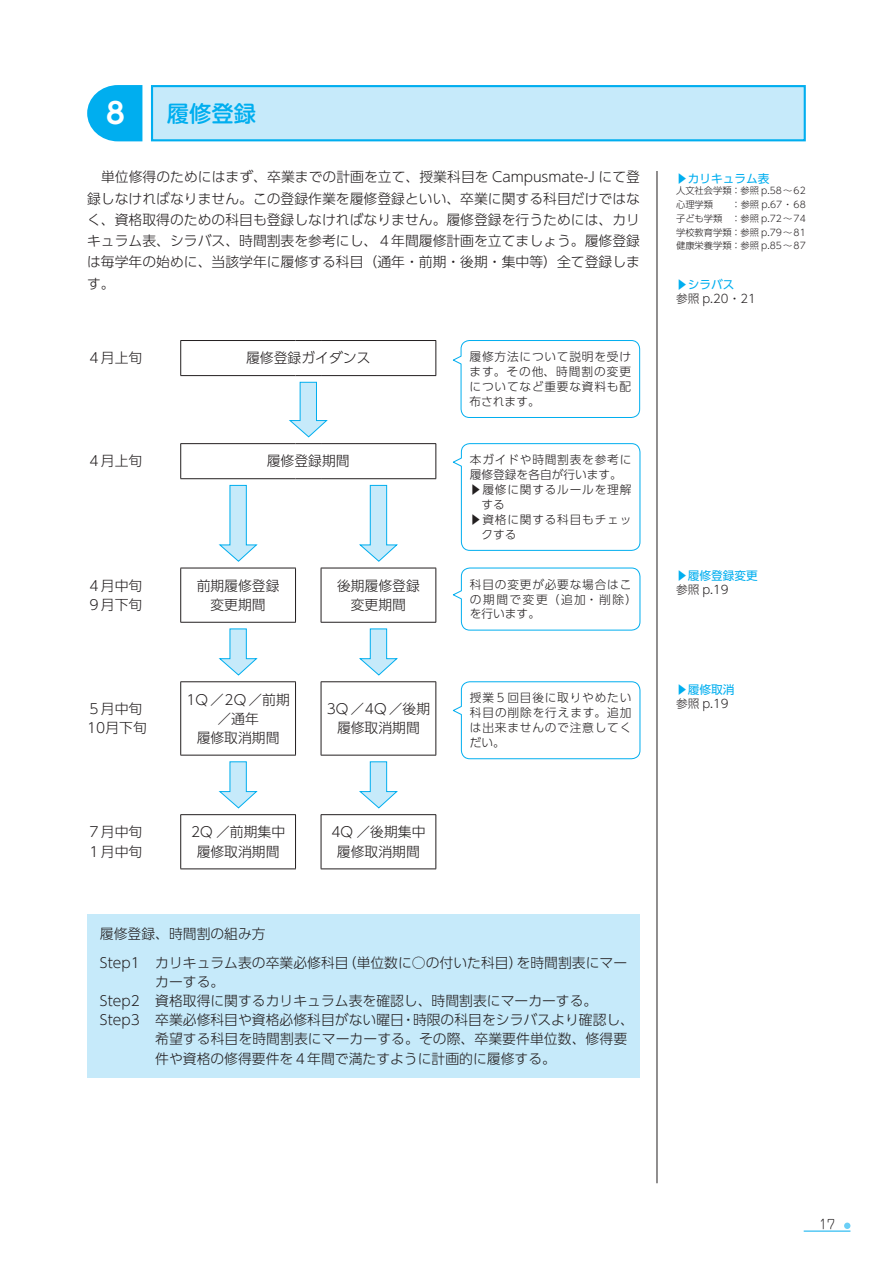
<style>
.page{position:relative;width:893px;height:1263px;background:#fff}
.page>*{position:absolute;margin:0;border:0;box-sizing:border-box;transform-origin:0 0}
.t1{font:700 28.65px "UD Shin M Go Pro De";color:#fff}
.t2{font:500 22.35px "UD Shin M Go Pro";color:#00aeef}
.t3{font:300 13.8px/19.2px "UD Shin Go Pro";color:#231f20;text-align:center}
.t4{font:300 12.75px "Jun 101 Pro";color:#231f20}
.t5{font:300 11.7px/14.9px "UD Shin Go Pro";letter-spacing:.07em;color:#231f20;text-align:justify}
.t6{font:11.7px "UD Shin Go Pro";color:#00aeef}
.t7{font:300 11.7px "UD Shin Go Pro";color:#231f20}
.t8{font:300 9.3px/13.8px "UD Shin Go Pro";color:#231f20;text-align:justify}
</style>
<div class="page">
<hr style="left:804px;top:1231px;width:46px;height:1px;background:#00aeef">
<div style="left:844px;top:1222px;width:6px;height:7px;background:#6bcff6;border-radius:50%"></div>
<hr style="left:657px;top:85px;width:1px;height:1098px;background:#231f20">
<div style="left:87px;top:914px;width:553px;height:164px;background:#c6eafa"></div>
<div style="left:152px;top:86px;width:653px;height:54px;background:#c6eafa"></div>
<div style="left:151px;top:85px;width:655px;height:56px;border:2px solid #00aeef"></div>
<svg style="left:87px;top:85px;width:55px;height:56px;background:#1fb7f0"></svg>
<hr style="left:180px;top:568px;width:116px;height:1px;background:#231f20">
<hr style="left:180px;top:568px;width:1px;height:54px;background:#231f20">
<hr style="left:295px;top:568px;width:1px;height:54px;background:#231f20">
<hr style="left:180px;top:622px;width:116px;height:1px;background:#231f20">
<hr style="left:321px;top:568px;width:115px;height:1px;background:#231f20">
<hr style="left:321px;top:568px;width:1px;height:54px;background:#231f20">
<hr style="left:436px;top:568px;width:1px;height:54px;background:#231f20">
<hr style="left:321px;top:622px;width:115px;height:1px;background:#231f20">
<hr style="left:180px;top:443px;width:116px;height:1px;background:#231f20">
<hr style="left:180px;top:444px;width:1px;height:34px;background:#231f20">
<hr style="left:321px;top:443px;width:115px;height:1px;background:#231f20">
<hr style="left:436px;top:444px;width:1px;height:34px;background:#231f20">
<hr style="left:180px;top:478px;width:116px;height:1px;background:#231f20">
<svg style="left:296px;top:478px;width:25px;height:1px"></svg>
<hr style="left:321px;top:478px;width:115px;height:1px;background:#231f20">
<hr style="left:180px;top:340px;width:116px;height:1px;background:#231f20">
<hr style="left:180px;top:341px;width:1px;height:34px;background:#231f20">
<svg style="left:296px;top:340px;width:25px;height:1px"></svg>
<hr style="left:321px;top:340px;width:115px;height:1px;background:#231f20">
<hr style="left:436px;top:341px;width:1px;height:34px;background:#231f20">
<hr style="left:180px;top:375px;width:116px;height:1px;background:#231f20">
<svg style="left:296px;top:375px;width:25px;height:1px"></svg>
<hr style="left:321px;top:375px;width:115px;height:1px;background:#231f20">
<hr style="left:180px;top:681px;width:116px;height:1px;background:#231f20">
<hr style="left:180px;top:682px;width:1px;height:73px;background:#231f20">
<hr style="left:295px;top:682px;width:1px;height:73px;background:#231f20">
<hr style="left:180px;top:755px;width:116px;height:1px;background:#231f20">
<hr style="left:321px;top:681px;width:115px;height:1px;background:#231f20">
<hr style="left:321px;top:682px;width:1px;height:73px;background:#231f20">
<hr style="left:436px;top:682px;width:1px;height:73px;background:#231f20">
<hr style="left:321px;top:755px;width:115px;height:1px;background:#231f20">
<hr style="left:321px;top:814px;width:115px;height:1px;background:#231f20">
<hr style="left:321px;top:815px;width:1px;height:53px;background:#231f20">
<hr style="left:436px;top:815px;width:1px;height:53px;background:#231f20">
<hr style="left:321px;top:868px;width:115px;height:1px;background:#231f20">
<hr style="left:180px;top:814px;width:116px;height:1px;background:#231f20">
<hr style="left:180px;top:815px;width:1px;height:53px;background:#231f20">
<hr style="left:295px;top:815px;width:1px;height:53px;background:#231f20">
<hr style="left:180px;top:868px;width:116px;height:1px;background:#231f20">
<svg style="left:288px;top:382px;width:40px;height:62px"></svg>
<svg style="left:218px;top:485px;width:40px;height:77px"></svg>
<svg style="left:359px;top:485px;width:39px;height:77px"></svg>
<svg style="left:218px;top:628px;width:40px;height:48px"></svg>
<svg style="left:359px;top:628px;width:39px;height:48px"></svg>
<svg style="left:218px;top:761px;width:40px;height:48px"></svg>
<svg style="left:359px;top:761px;width:39px;height:48px"></svg>
<svg style="left:452px;top:340px;width:188px;height:78px"></svg>
<svg style="left:452px;top:443px;width:189px;height:108px"></svg>
<svg style="left:452px;top:567px;width:189px;height:64px"></svg>
<svg style="left:452px;top:681px;width:189px;height:78px"></svg>
<h1 class="t1" style="left:101px;top:90px;width:30px">８</h1>
<h2 class="t2" style="left:167px;top:95px;width:91px">履修登録</h2>
<p class="t3" style="left:87px;top:166px;width:554px;line-height:21.3px;text-align:justify;text-indent:14px">単位修得のためにはまず、卒業までの計画を立て、授業科目を Campusmate-J にて登録しなければなりません。この登録作業を履修登録といい、卒業に関する科目だけではなく、資格取得のための科目も登録しなければなりません。履修登録を行うためには、カリキュラム表、シラバス、時間割表を参考にし、４年間履修計画を立てましょう。履修登録は毎学年の始めに、当該学年に履修する科目（通年・前期・後期・集中等）全て登録します。</p>
<p class="t3" style="left:87px;top:348px;width:57px">４月上旬</p>
<p class="t3" style="left:246px;top:348px;width:126px">履修登録ガイダンス</p>
<p class="t3" style="left:87px;top:451px;width:57px">４月上旬</p>
<p class="t3" style="left:267px;top:451px;width:84px">履修登録期間</p>
<p class="t3" style="left:87px;top:575px;width:57px;text-align:left">４月中旬<br>９月下旬</p>
<p class="t3" style="left:197px;top:575px;width:84px">前期履修登録変更期間</p>
<p class="t3" style="left:337px;top:575px;width:84px">後期履修登録変更期間</p>
<p class="t3" style="left:87px;top:699px;width:61px;text-align:left">５月中旬<br>10月下旬</p>
<p class="t3" style="left:186px;top:689px;width:105px">1Q／2Q／前期／通年<br>履修取消期間</p>
<p class="t3" style="left:327px;top:699px;width:105px">3Q／4Q／後期履修取消期間</p>
<p class="t3" style="left:87px;top:822px;width:57px;text-align:left">７月中旬<br>１月中旬</p>
<p class="t3" style="left:191px;top:822px;width:96px">2Q ／前期集中履修取消期間</p>
<p class="t3" style="left:331px;top:822px;width:96px">4Q ／後期集中履修取消期間</p>
<p class="t5" style="left:470px;top:349px;width:163px">履修方法について説明を受けます。その他、時間割の変更についてなど重要な資料も配布されます。</p>
<p class="t5" style="left:470px;top:452px;width:163px">本ガイドや時間割表を参考に</p>
<p class="t7" style="left:470px;top:465px;width:154px">履修登録を各自が行います。</p>
<p class="t5" style="left:470px;top:482px;width:163px">▶履修に関するルールを理解</p>
<p class="t5" style="left:482px;top:497px;width:25px">する</p>
<p class="t5" style="left:470px;top:511px;width:163px">▶資格に関する科目もチェッ</p>
<p class="t5" style="left:482px;top:526px;width:37px">クする</p>
<p class="t5" style="left:470px;top:576px;width:169px;text-align:left">科目の変更が必要な場合はこの期間で変更（追加・削除）を行います。</p>
<p class="t5" style="left:470px;top:690px;width:163px">授業５回目後に取りやめたい科目の削除を行えます。追加は出来ませんので注意してくだい。</p>
<p class="t3" style="left:100px;top:919px;width:529px;line-height:28.7px;text-align:left">履修登録、時間割の組み方<br>Step1 カリキュラム表の卒業必修科目（単位数に○の付いた科目）を時間割表にマー</p>
<p class="t3" style="left:155px;top:972px;width:71px">カーする。</p>
<p class="t3" style="left:100px;top:991px;width:499px">Step2 資格取得に関するカリキュラム表を確認し、時間割表にマーカーする。</p>
<p class="t3" style="left:100px;top:1010px;width:536px">Step3 卒業必修科目や資格必修科目がない曜日・時限の科目をシラバスより確認し、</p>
<p class="t3" style="left:155px;top:1029px;width:473px">希望する科目を時間割表にマーカーする。その際、卒業要件単位数、修得要</p>
<p class="t3" style="left:155px;top:1048px;width:402px">件や資格の修得要件を４年間で満たすように計画的に履修する。</p>
<p class="t6" style="left:676px;top:169px;width:95px">▶カリキュラム表</p>
<p class="t8" style="left:676px;top:183px;width:131px">人文社会学類：参照 p.58～ 62心理学類　　：参照 p.67・68子ども学類　：参照 p.72～ 74学校教育学類：参照 p.79～ 81健康栄養学類：参照 p.85～ 87</p>
<p class="t6" style="left:676px;top:275px;width:60px">▶シラバス</p>
<p class="t5" style="left:676px;top:290px;width:81px">参照 p.20・21</p>
<p class="t6" style="left:676px;top:566px;width:83px">▶履修登録変更</p>
<p class="t5" style="left:676px;top:582px;width:54px">参照 p.19</p>
<p class="t6" style="left:676px;top:680px;width:60px">▶履修取消</p>
<p class="t5" style="left:676px;top:695px;width:54px">参照 p.19</p>
<p class="t4" style="left:819px;top:1213px;width:18px">17</p>
</div>
